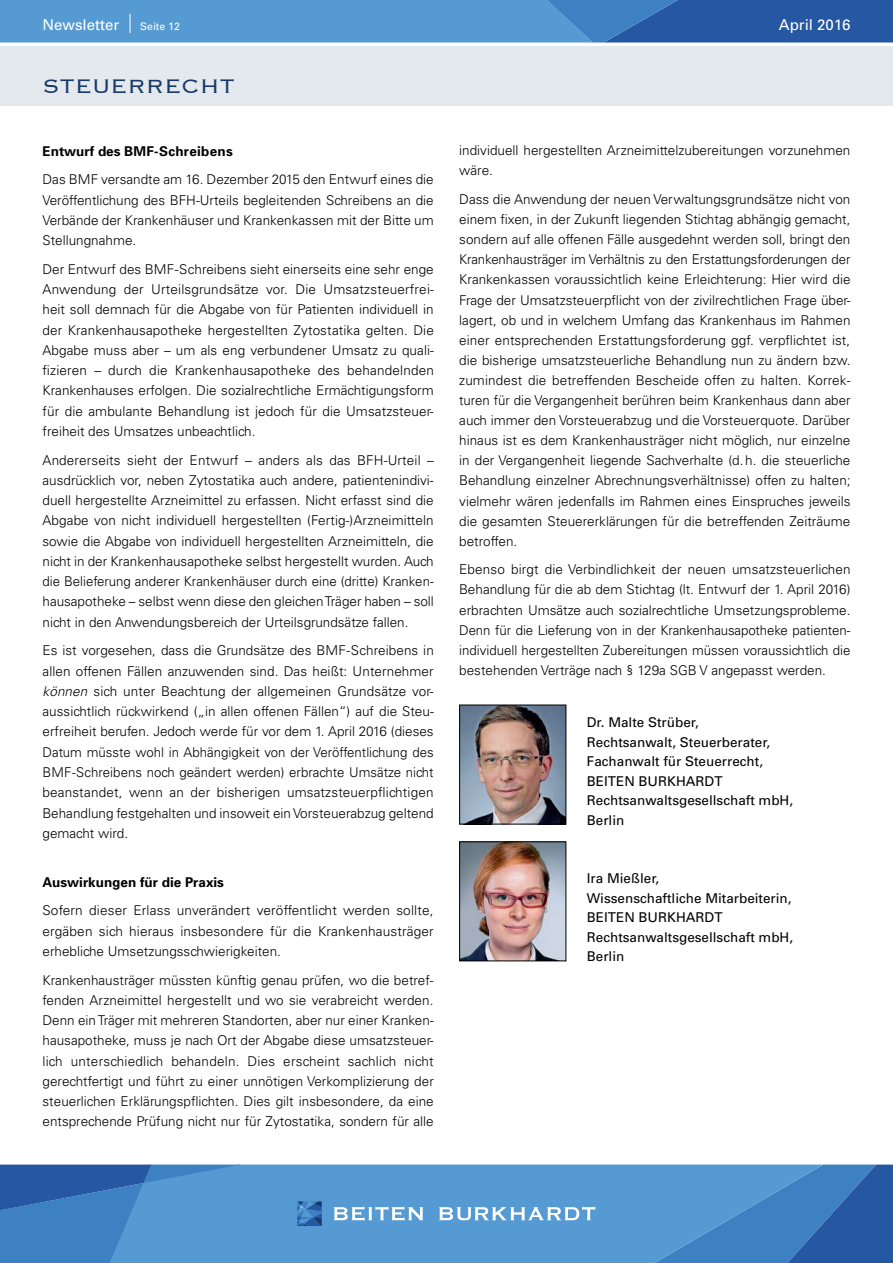
<style>
.page{position:relative;width:893px;height:1263px;background:#fff}
.page>*{position:absolute;margin:0;border:0;box-sizing:border-box;transform-origin:0 0}
.t1{font:300 25.5px "Copperplate";color:#173a6a}
.t2{font:15px "Univers";color:#fff}
.t3{font:300 13.5px/20.2px "Univers";color:#000;text-align:justify}
.t4{font:13.5px/19.5px "Univers";color:#000}
.t5{font:700 13.5px "Univers";color:#000}
.t6{font:10.5px "Univers";color:#fff}
.s1{font-style:italic}
</style>
<div class="page">
<div style="left:0;top:46px;width:893px;height:60px;background:#e3e9ec"></div>
<svg style="left:0;top:0;width:893px;height:43px;background:#4886c4"></svg>
<svg style="left:823px;top:1164px;width:70px;height:99px;background:#2c61aa"></svg>
<svg style="left:241px;top:1164px;width:582px;height:99px;background:#5296d0"></svg>
<svg style="left:0;top:1164px;width:241px;height:99px;background:#4384c3"></svg>
<svg style="left:334px;top:1206px;width:89px;height:15px"></svg>
<svg style="left:297px;top:1201px;width:25px;height:25px"></svg>
<svg style="left:439px;top:1206px;width:156px;height:14px"></svg>
<img style="left:461px;top:707px;width:103px;height:115px">
<div style="left:459px;top:705px;width:107px;height:119px;border:1px solid #000"></div>
<img style="left:461px;top:843px;width:103px;height:116px">
<div style="left:459px;top:841px;width:107px;height:120px;border:1px solid #000"></div>
<p class="t2" style="left:43px;top:15px;width:78px">Newsletter</p>
<p class="t6" style="left:140px;top:20px;width:41px">Seite 12</p>
<p class="t2" style="left:779px;top:15px;width:73px">April 2016</p>
<h1 class="t1" style="left:43px;top:70px;width:194px">STEUERRECHT</h1>
<p class="t5" style="left:43px;top:142px;width:192px">Entwurf des BMF-Schreibens</p>
<p class="t3" style="left:43px;top:169px;width:393px">Das BMF versandte am 16. Dezember 2015 den Entwurf eines die Veröffentlichung des BFH-Urteils begleitenden Schreibens an die Verbände der Krankenhäuser und Krankenkassen mit der Bitte um Stellungnahme.</p>
<p class="t3" style="left:43px;top:259px;width:393px">Der Entwurf des BMF-Schreibens sieht einerseits eine sehr enge Anwendung der Urteilsgrundsätze vor. Die Umsatzsteuerfrei&shy;heit soll demnach für die Abgabe von für Patienten individuell in der Krankenhausapotheke hergestellten Zytostatika gelten. Die Abgabe muss aber – um als eng verbundener Umsatz zu quali&shy;fizieren – durch die Krankenhausapotheke des behandelnden Krankenhauses erfolgen. Die sozialrechtliche Ermächtigungsform für die ambulante Behandlung ist jedoch für die Umsatzsteuer&shy;freiheit des Umsatzes unbeachtlich.</p>
<p class="t3" style="left:43px;top:450px;width:393px">Andererseits sieht der Entwurf – anders als das BFH-Urteil – ausdrücklich vor, neben Zytostatika auch andere, patientenindivi&shy;duell hergestellte Arzneimittel zu erfassen. Nicht erfasst sind die Abgabe von nicht individuell hergestellten (Fertig-)Arzneimitteln sowie die Abgabe von individuell hergestellten Arzneimitteln, die nicht in der Krankenhausapotheke selbst hergestellt wurden. Auch die Belieferung anderer Krankenhäuser durch eine (dritte) Kranken&shy;hausapotheke – selbst wenn diese den gleichen Träger haben – soll nicht in den Anwendungsbereich der Urteilsgrundsätze fallen.</p>
<p class="t3" style="left:43px;top:640px;width:393px">Es ist vorgesehen, dass die Grundsätze des BMF-Schreibens in allen offenen Fällen anzuwenden sind. Das heißt: Unternehmer <span class="s1">können</span> sich unter Beachtung der allgemeinen Grundsätze vor&shy;aussichtlich rückwirkend („in allen offenen Fällen“) auf die Steu&shy;erfreiheit berufen. Jedoch werde für vor dem 1. April 2016 (dieses Datum müsste wohl in Abhängigkeit von der Veröffentlichung des BMF-Schreibens noch geändert werden) erbrachte Umsätze nicht beanstandet, wenn an der bisherigen umsatzsteuerpflichtigen Behandlung festgehalten und insoweit ein Vorsteuerabzug geltend gemacht wird.</p>
<p class="t5" style="left:43px;top:873px;width:183px">Auswirkungen für die Praxis</p>
<p class="t3" style="left:43px;top:900px;width:393px">Sofern dieser Erlass unverändert veröffentlicht werden sollte, ergäben sich hieraus insbesondere für die Krankenhausträger erhebliche Umsetzungsschwierigkeiten.</p>
<p class="t3" style="left:43px;top:970px;width:393px">Krankenhausträger müssten künftig genau prüfen, wo die betref&shy;fenden Arzneimittel hergestellt und wo sie verabreicht werden.<br>Denn ein Träger mit mehreren Standorten, aber nur einer Kranken&shy;hausapotheke, muss je nach Ort der Abgabe diese umsatzsteuer&shy;lich unterschiedlich behandeln. Dies erscheint sachlich nicht gerechtfertigt und führt zu einer unnötigen Verkomplizierung der steuerlichen Erklärungspflichten. Dies gilt insbesondere, da eine entsprechende Prüfung nicht nur für Zytostatika, sondern für alle</p>
<p class="t3" style="left:459px;top:140px;width:393px">individuell hergestellten Arzneimittelzubereitungen vorzunehmen wäre.</p>
<p class="t3" style="left:459px;top:189px;width:393px">Dass die Anwendung der neuen Verwaltungsgrundsätze nicht von einem fixen, in der Zukunft liegenden Stichtag abhängig gemacht, sondern auf alle offenen Fälle ausgedehnt werden soll, bringt den Krankenhausträger im Verhältnis zu den Erstattungsforderungen der Krankenkassen voraussichtlich keine Erleichterung: Hier wird die Frage der Umsatzsteuerpflicht von der zivilrechtlichen Frage über&shy;lagert, ob und in welchem Umfang das Krankenhaus im Rahmen einer entsprechenden Erstattungsforderung ggf. verpflichtet ist, die bisherige umsatzsteuerliche Behandlung nun zu ändern bzw. zumindest die betreffenden Bescheide offen zu halten. Korrek&shy;turen für die Vergangenheit berühren beim Krankenhaus dann aber auch immer den Vorsteuerabzug und die Vorsteuerquote. Darüber hinaus ist es dem Krankenhausträger nicht möglich, nur einzelne in der Vergangenheit liegende Sachverhalte (d.h. die steuerliche Behandlung einzelner Abrechnungsverhältnisse) offen zu halten; vielmehr wären jedenfalls im Rahmen eines Einspruches jeweils die gesamten Steuererklärungen für die betreffenden Zeiträume betroffen.</p>
<p class="t3" style="left:459px;top:559px;width:393px">Ebenso birgt die Verbindlichkeit der neuen umsatzsteuerlichen Behandlung für die ab dem Stichtag (lt. Entwurf der 1. April 2016) erbrachten Umsätze auch sozialrechtliche Umsetzungsprobleme.<br>Denn für die Lieferung von in der Krankenhausapotheke patienten&shy;individuell hergestellten Zubereitungen müssen voraussichtlich die bestehenden Verträge nach § 129a SGB V angepasst werden.</p>
<p class="t4" style="left:587px;top:712px;width:208px">Dr. Malte Strüber,<br>Rechtsanwalt, Steuerberater,<br>Fachanwalt für Steuerrecht,<br>BEITEN BURKHARDT<br>Rechtsanwaltsgesellschaft mbH,<br>Berlin</p>
<p class="t4" style="left:587px;top:869px;width:208px">Ira Mießler,<br>Wissenschaftliche Mitarbeiterin,<br>BEITEN BURKHARDT<br>Rechtsanwaltsgesellschaft mbH,<br>Berlin</p>
</div>
